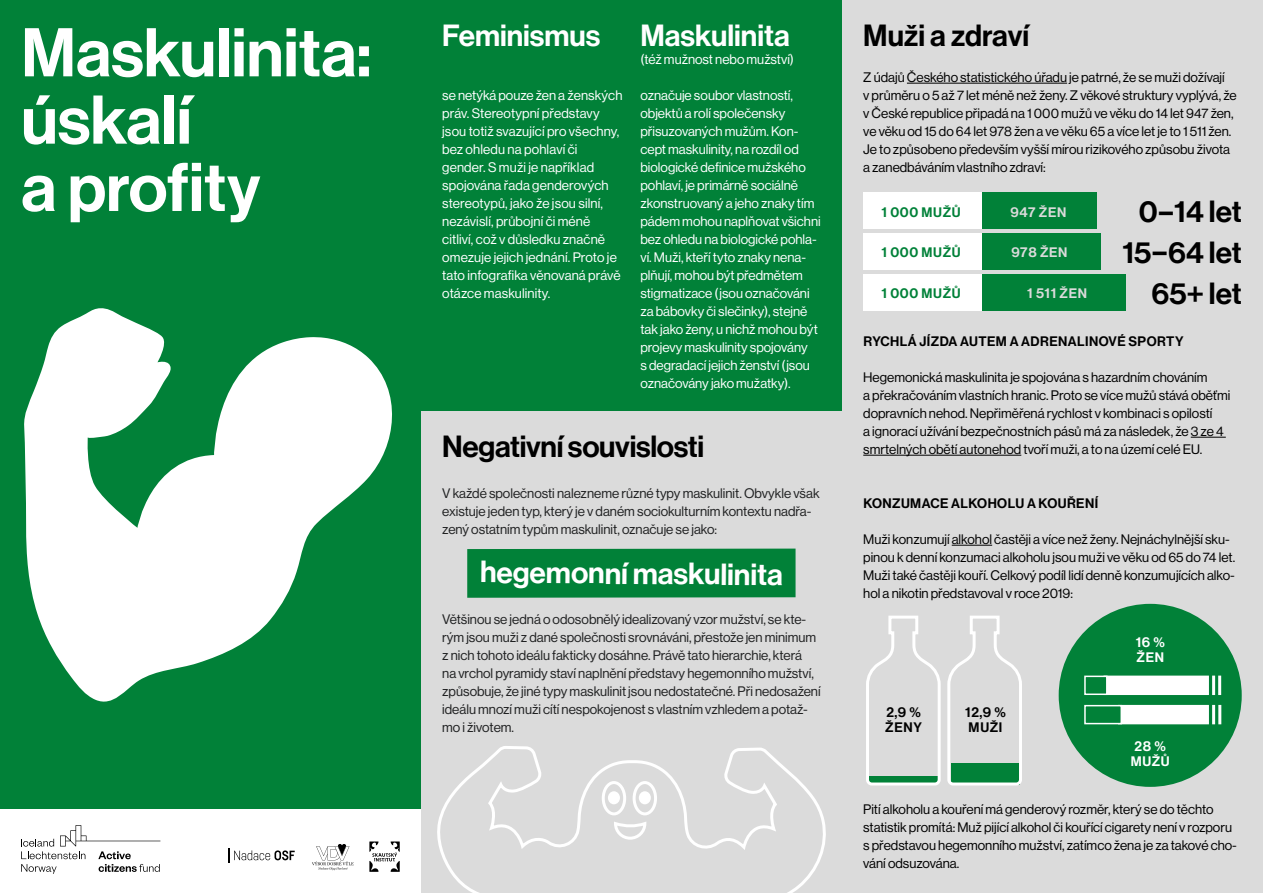
<style>
.page{position:relative;width:1263px;height:893px;background:#fff}
.page>*{position:absolute;margin:0;border:0;box-sizing:border-box;transform-origin:0 0}
.t1{font:67.35px/67.3px "Neue Haas Display Mediu";color:#fff}
.t2{font:30px "Neue Haas Display Mediu";letter-spacing:-.01em;color:#000}
.t3{font:30px "Neue Haas Display Mediu";letter-spacing:-.01em;color:#fff}
.Chleb{font:13.5px/18px "Neue Haas Display";color:#000}
.Chleb-2{font:13.5px/18px "Neue Haas Display";color:#fff}
.Chleb-3{font:13.5px/18px "Neue Haas Display";color:#202122}
.Chleb-4{font:13.5px "Neue Haas Display Mediu";letter-spacing:.03em;color:#000}
.t4{font:13.5px "Neue Haas Display Mediu";letter-spacing:.05em;color:#018138}
.t5{font:13.5px "Neue Haas Display Mediu";letter-spacing:.05em;color:#dbdbdb}
.t6{font:13.5px "Neue Haas Display Mediu";letter-spacing:.05em;color:#fff}
</style>
<div class="page">
<div style="left:0;top:0;width:434px;height:808px;background:#018138"></div>
<svg style="left:228px;top:848px;width:67px;height:15px"></svg>
<svg style="left:312px;top:844px;width:42px;height:26px"></svg>
<svg style="left:369px;top:841px;width:31px;height:31px"></svg>
<svg style="left:21px;top:825px;width:139px;height:49px"></svg>
<svg style="left:24px;top:308px;width:368px;height:394px;fill:#fff"></svg>
<div style="left:421px;top:0;width:842px;height:893px;background:#dbdbdb"></div>
<hr style="left:907px;top:83px;width:160px;height:1px;background:#000">
<hr style="left:1191px;top:437px;width:35px;height:1px;background:#000">
<hr style="left:863px;top:455px;width:158px;height:1px;background:#000">
<hr style="left:952px;top:545px;width:40px;height:1px;background:#000">
<div style="left:421px;top:0;width:421px;height:410px;background:#018138"></div>
<div style="left:863px;top:193px;width:121px;height:36px;background:#fff"></div>
<div style="left:982px;top:193px;width:115px;height:36px;background:#018138"></div>
<div style="left:863px;top:234px;width:121px;height:36px;background:#fff"></div>
<div style="left:982px;top:234px;width:118px;height:36px;background:#018138"></div>
<div style="left:863px;top:275px;width:121px;height:36px;background:#fff"></div>
<div style="left:982px;top:275px;width:143px;height:36px;background:#018138"></div>
<div style="left:1059px;top:604px;width:183px;height:183px;background:#018138;border-radius:50%"></div>
<div style="left:1103px;top:676px;width:106px;height:19px;background:#fff"></div>
<div style="left:1084px;top:676px;width:23px;height:19px;background:#018138;border:2px solid #fff"></div>
<div style="left:1212px;top:676px;width:3px;height:19px;border:2px solid #fff"></div>
<svg style="left:1213px;top:676px;width:3px;height:18px"></svg>
<div style="left:1218px;top:676px;width:3px;height:19px;border:2px solid #fff"></div>
<div style="left:1118px;top:705px;width:91px;height:19px;background:#fff"></div>
<div style="left:1084px;top:705px;width:38px;height:19px;background:#018138;border:2px solid #fff"></div>
<div style="left:1212px;top:705px;width:3px;height:19px;border:2px solid #fff"></div>
<svg style="left:1213px;top:706px;width:3px;height:18px"></svg>
<div style="left:1218px;top:705px;width:3px;height:19px;border:2px solid #fff"></div>
<div style="left:467px;top:549px;width:328px;height:49px;background:#018138"></div>
<svg style="left:437px;top:746px;width:389px;height:147px"></svg>
<div style="left:608px;top:791px;width:12px;height:13px;background:#fff;border-radius:50%"></div>
<div style="left:639px;top:791px;width:12px;height:13px;background:#fff;border-radius:50%"></div>
<svg style="left:866px;top:615px;width:156px;height:171px"></svg>
<p class="t1" style="left:21px;top:20px;width:352px">Maskulinita: úskalí<br>a profity</p>
<p class="t2" style="left:863px;top:18px;width:167px">Muži a zdraví</p>
<p class="t3" style="left:442px;top:18px;width:160px">Feminismus</p>
<p class="t3" style="left:640px;top:18px;width:151px">Maskulinita</p>
<p class="Chleb-2" style="left:640px;top:50px;width:155px">(též mužnost nebo mužství)</p>
<p class="Chleb-2" style="left:640px;top:86px;width:182px">označuje soubor vlastností, objektů a rolí společensky přisuzovaných mužům. Kon&shy;cept maskulinity, na rozdíl od biologické definice mužského pohlaví, je primárně sociálně zkonstruovaný a jeho znaky tím pádem mohou naplňovat všichni bez ohledu na biologické pohla&shy;ví. Muži, kteří tyto znaky nena&shy;plňují, mohou být předmětem stigmatizace (jsou označováni za bábovky či slečinky), stejně tak jako ženy, u nichž mohou být projevy maskulinity spojovány<br>s degradací jejich ženství (jsou označovány jako mužatky).</p>
<p class="Chleb" style="left:863px;top:68px;width:375px">Z údajů Českého statistického úřadu je patrné, že se muži dožívají<br>v průměru o 5 až 7 let méně než ženy. Z věkové struktury vyplývá, že v České republice připadá na 1 000 mužů ve věku do 14 let 947 žen, ve věku od 15 do 64 let 978 žen a ve věku 65 a více let je to 1 511 žen.<br>Je to způsobeno především vyšší mírou rizikového způsobu života a zanedbáváním vlastního zdraví:</p>
<p class="Chleb-2" style="left:442px;top:86px;width:182px">se netýká pouze žen a ženských práv. Stereotypní představy jsou totiž svazující pro všechny, bez ohledu na pohlaví či gender. S muži je například spojována řada genderových stereotypů, jako že jsou silní, nezávislí, průbojní či méně citliví, což v důsledku značně omezuje jejich jednání. Proto je tato infografika věnovaná právě otázce maskulinity.</p>
<p class="t2" style="left:1139px;top:194px;width:105px">0–14 let</p>
<p class="t2" style="left:1122px;top:235px;width:121px">15–64 let</p>
<p class="t4" style="left:881px;top:204px;width:81px">1 000 MUŽŮ</p>
<p class="t4" style="left:881px;top:245px;width:81px">1 000 MUŽŮ</p>
<p class="t4" style="left:881px;top:286px;width:81px">1 000 MUŽŮ</p>
<p class="t2" style="left:1151px;top:276px;width:92px">65+ let</p>
<p class="t5" style="left:1010px;top:204px;width:58px">947 ŽEN</p>
<p class="t5" style="left:1011px;top:245px;width:58px">978 ŽEN</p>
<p class="t5" style="left:1027px;top:286px;width:61px">1 511 ŽEN</p>
<p class="Chleb-4" style="left:863px;top:333px;width:322px">RYCHLÁ JÍZDA AUTEM A ADRENALINOVÉ SPORTY</p>
<p class="Chleb" style="left:863px;top:368px;width:369px">Hegemonická maskulinita je spojována s hazardním chováním<br>a překračováním vlastních hranic. Proto se více mužů stává oběťmi dopravních nehod. Nepřiměřená rychlost v kombinaci s opilostí<br>a ignorací užívání bezpečnostních pásů má za následek, že 3 ze 4 smrtelných obětí autonehod tvoří muži, a to na území celé EU.</p>
<p class="Chleb-4" style="left:863px;top:495px;width:236px">KONZUMACE ALKOHOLU A KOUŘENÍ</p>
<p class="Chleb" style="left:863px;top:530px;width:373px">Muži konzumují alkohol častěji a více než ženy. Nejnáchylnější sku&shy;pinou k denní konzumaci alkoholu jsou muži ve věku od 65 do 74 let.<br>Muži také častěji kouří. Celkový podíl lidí denně konzumujících alko&shy;hol a nikotin představoval v roce 2019:</p>
<p class="t2" style="left:442px;top:429px;width:263px">Negativní souvislosti</p>
<p class="Chleb-3" style="left:442px;top:484px;width:379px">V každé společnosti nalezneme různé typy maskulinit. Obvykle však existuje jeden typ, který je v daném sociokulturním kontextu nadřa&shy;zený ostatním typům maskulinit, označuje se jako:</p>
<p class="t3" style="left:480px;top:556px;width:305px">hegemonní maskulinita</p>
<p class="Chleb-3" style="left:442px;top:610px;width:380px">Většinou se jedná o odosobnělý idealizovaný vzor mužství, se kte&shy;rým jsou muži z dané společnosti srovnáváni, přestože jen minimum z nich tohoto ideálu fakticky dosáhne. Právě tato hierarchie, která<br>na vrchol pyramidy staví naplnění představy hegemonního mužství, způsobuje, že jiné typy maskulinit jsou nedostatečné. Při nedosažení ideálu mnozí muži cítí nespokojenost s vlastním vzhledem a potaž&shy;mo i životem.</p>
<p class="Chleb-4" style="left:886px;top:704px;width:36px">2,9 %</p>
<p class="Chleb-4" style="left:885px;top:720px;width:38px">ŽENY</p>
<p class="Chleb-4" style="left:965px;top:704px;width:42px">12,9 %</p>
<p class="Chleb-4" style="left:969px;top:720px;width:35px">MUŽI</p>
<p class="t6" style="left:1136px;top:635px;width:31px">16 %</p>
<p class="t6" style="left:1136px;top:650px;width:29px">ŽEN</p>
<p class="t6" style="left:1134px;top:738px;width:33px">28 %</p>
<p class="t6" style="left:1131px;top:753px;width:41px">MUŽŮ</p>
<p class="Chleb" style="left:863px;top:800px;width:375px">Pití alkoholu a kouření má genderový rozměr, který se do těchto statistik promítá: Muž pijící alkohol či kouřící cigarety není v rozporu s představou hegemonního mužství, zatímco žena je za takové cho&shy;vání odsuzována.</p>
</div>
